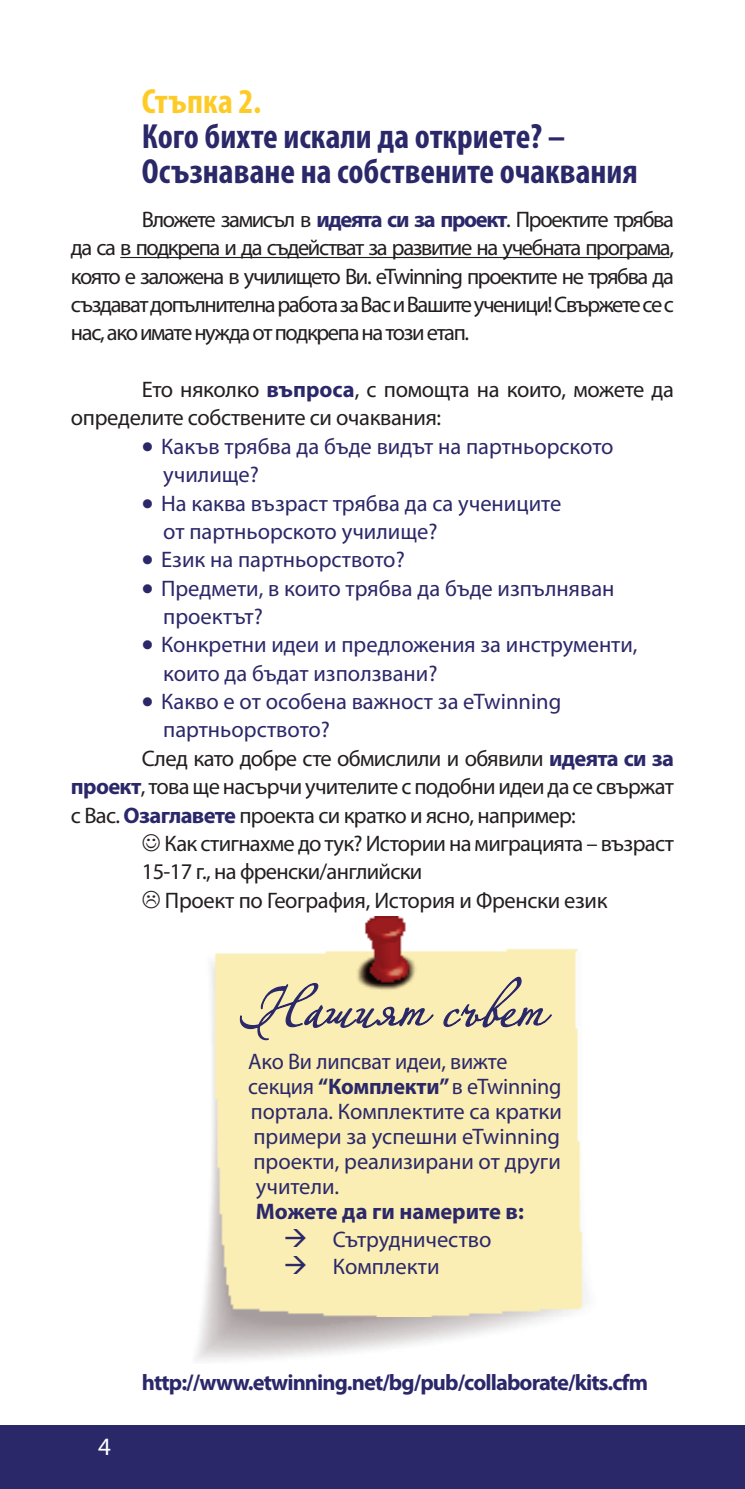
<style>
.page{position:relative;width:745px;height:1489px;background:#fff}
.page>*{position:absolute;margin:0;border:0;box-sizing:border-box;transform-origin:0 0}
.t1{font:75px "Alexandra Zeferino One";color:#2b286a}
.t2{font:700 condensed 35px/35px "Myriad Pro";color:#2b286a}
.t3{font:700 condensed 35px "Myriad Pro";color:#fecb26}
.t4{font:25px "Myriad Pro";color:#fff}
.t5{font:22.5px/28.2px "Myriad Pro";letter-spacing:-.03em;color:#231f20;text-align:justify}
.t6{font:22.5px/28.2px "Myriad Pro";color:#2b286a}
.t7{font:700 22.5px "Myriad Pro";letter-spacing:-.04em;color:#2b286a}
.t8{font:700 22.5px "Myriad Pro";letter-spacing:-.005em;color:#2b286a}
.s1{font-weight:700;color:#2b286a}
.s2{font-weight:700}
</style>
<div class="page">
<div style="left:0;top:1424px;width:744px;height:64px;background:#2b286a"></div>
<hr style="left:120px;top:257px;width:549px;height:1px;background:#231f20">
<img style="left:196px;top:916px;width:391px;height:445px">
<svg style="left:239px;top:979px;width:195px;height:61px;background:#dbcfa6"></svg>
<svg style="left:442px;top:975px;width:110px;height:53px;background:#dbd0a9"></svg>
<h2 class="t3" style="left:142px;top:80px;width:121px">Стъпка 2.</h2>
<h2 class="t2" style="left:142px;top:118px;width:497px">Кого бихте искали да откриете? –<br>Осъзнаване на собствените очаквания</h2>
<p class="t5" style="left:71px;top:205px;width:604px;text-indent:71px">Вложете замисъл в <span class="s1">идеята си за проект</span>. Проектите трябва да са в подкрепа и да съдействат за развитие на учебната програма, която е заложена в училището Ви. eTwinning проектите не трябва да създават допълнителна работа за Вас и Вашите ученици! Свържете се с нас, ако имате нужда от подкрепа на този етап.</p>
<p class="t5" style="left:71px;top:375px;width:604px;text-indent:71px">Ето няколко <span class="s1">въпроса</span>, с помощта на които, можете да определите собствените си очаквания:</p>
<p class="t6" style="left:163px;top:432px;width:451px;text-indent:-21px">• Какъв трябва да бъде видът на партньорското училище?</p>
<p class="t6" style="left:163px;top:488px;width:399px;text-indent:-21px">• На каква възраст трябва да са учениците от партньорското училище?</p>
<p class="t6" style="left:142px;top:545px;width:264px">• Език на партньорството?</p>
<p class="t6" style="left:163px;top:573px;width:452px;text-indent:-21px">• Предмети, в които трябва да бъде изпълняван проектът?</p>
<p class="t6" style="left:163px;top:630px;width:475px;text-indent:-21px">• Конкретни идеи и предложения за инструменти, които да бъдат използвани?</p>
<p class="t6" style="left:142px;top:687px;width:420px">• Какво е от особена важност за eTwinning</p>
<p class="t6" style="left:163px;top:715px;width:168px">партньорството?</p>
<p class="t5" style="left:142px;top:743px;width:533px">След като добре сте обмислили и обявили <span class="s1">идеята си за</span></p>
<p class="t5" style="left:71px;top:772px;width:604px"><span class="s1">проект</span>, това ще насърчи учителите с подобни идеи да се свържат</p>
<p class="t5" style="left:71px;top:800px;width:506px">с Вас. <span class="s1">Озаглавете</span> проекта си кратко и ясно, например:</p>
<p class="t5" style="left:164px;top:828px;width:510px">Как стигнахме до тук? Истории на миграцията – възраст</p>
<p class="t5" style="left:142px;top:857px;width:282px">15-17 г., на френски/английски</p>
<p class="t5" style="left:165px;top:885px;width:444px">Проект по География, История и Френски език</p>
<h1 class="t1" style="left:238px;top:955px;width:306px">Нашият съвет</h1>
<p class="t6" style="left:248px;top:1047px;width:260px">Ако Ви липсват идеи, вижте</p>
<p class="t6" style="left:248px;top:1072px;width:314px">секция <span class="s2">“Комплекти”</span> в eTwinning</p>
<p class="t6" style="left:251px;top:1097px;width:312px">портала. Комплектите са кратки</p>
<p class="t6" style="left:253px;top:1122px;width:308px">примери за успешни eTwinning</p>
<p class="t6" style="left:253px;top:1147px;width:309px">проекти, реализирани от други</p>
<p class="t6" style="left:256px;top:1172px;width:85px">учители.</p>
<p class="t8" style="left:256px;top:1196px;width:269px">Можете да ги намерите в:</p>
<p class="t6" style="left:283px;top:1224px;width:209px">→ Сътрудничество</p>
<p class="t6" style="left:283px;top:1252px;width:158px">→ Комплекти</p>
<p class="t4" style="left:98px;top:1431px;width:14px">4</p>
<p class="t7" style="left:142px;top:1367px;width:507px">http://www.etwinning.net/bg/pub/collaborate/kits.cfm</p>
</div>
